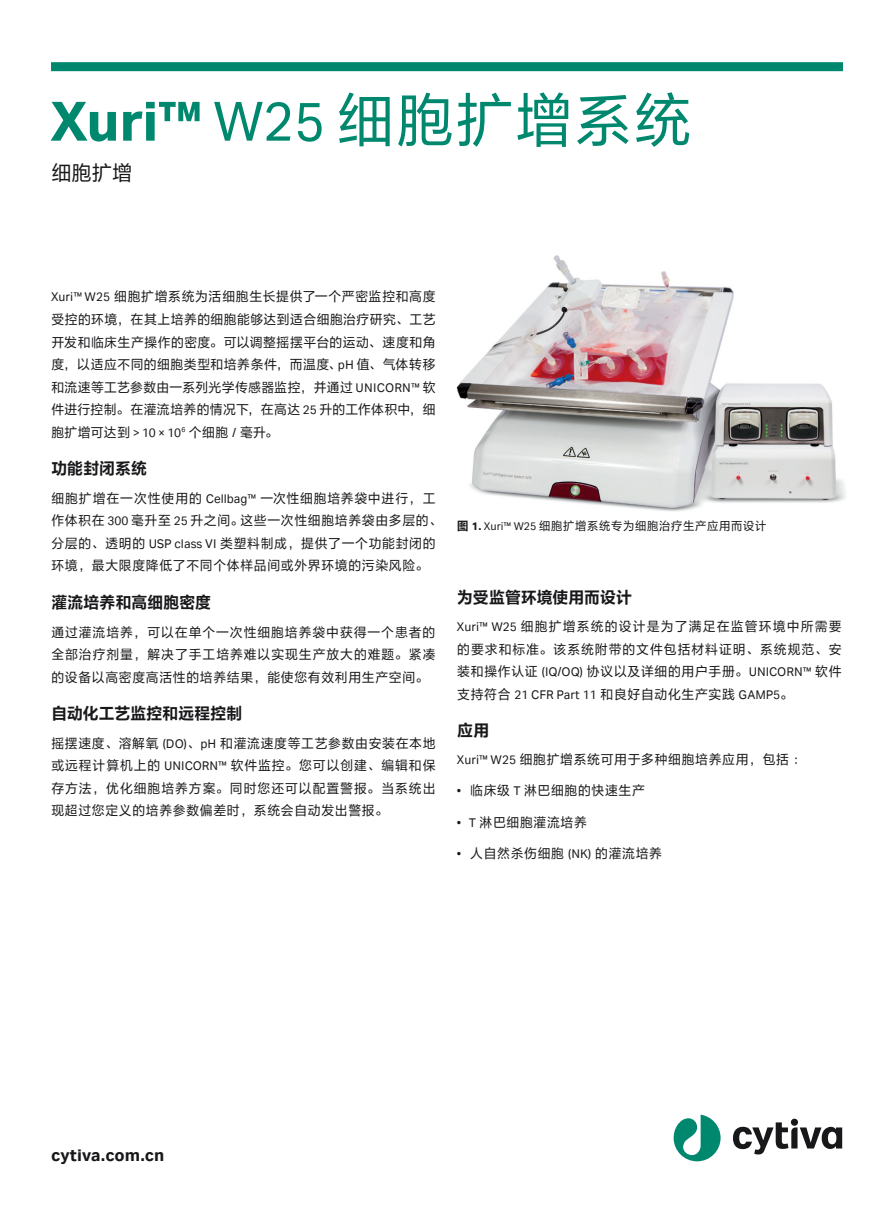
<style>
.page{position:relative;width:893px;height:1212px;background:#fff}
.page>*{position:absolute;margin:0;border:0;box-sizing:border-box;transform-origin:0 0}
.Document_header{font:60px "FZLTH Pro GB1 4";letter-spacing:-.01em;color:#00886f}
.Document_category{font:21px "FZLTH Pro GB1 4";color:#18181b}
.t1{font:700 18px "Cytiva Aktiv";color:#18181b}
.t2{font:16.5px "FZLTCH Pro GB1 4";letter-spacing:-.035em;color:#18181b}
.正文{font:13.5px/22.5px "FZLTH Pro GB1 4";color:#18181b;text-align:justify}
.图注{font:12px "FZLTH Pro GB1 4";color:#18181b}
.s1{font-family:"Cytiva Aktiv";font-weight:700}
.s2{font-family:"Cytiva Aktiv"}
.s3{font-family:"FZLTCH Pro GB1 4"}
</style>
<div class="page">
<div style="left:51px;top:62px;width:792px;height:9px;background:#00886f"></div>
<svg style="left:733px;top:1122px;width:109px;height:32px"></svg>
<div style="left:791px;top:1118px;width:7px;height:8px;background:#18181b;border-radius:50%"></div>
<svg style="left:674px;top:1114px;width:47px;height:47px"></svg>
<img style="left:456px;top:255px;width:390px;height:257px">
<p class="Document_header" style="left:51px;top:86px;width:643px"><span class="s1">Xuri™</span> <span class="s2">W25</span> 细胞扩增系统</p>
<p class="Document_category" style="left:51px;top:160px;width:83px">细胞扩增</p>
<p class="正文" style="left:51px;top:285px;width:386px"><span class="s2">Xuri™ W25</span> 细胞扩增系统为活细胞生长提供了一个严密监控和高度受控的环境，在其上培养的细胞能够达到适合细胞治疗研究、工艺开发和临床生产操作的密度。可以调整摇摆平台的运动、速度和角度，以适应不同的细胞类型和培养条件，而温度、<span class="s2">pH</span> 值、气体转移和流速等工艺参数由一系列光学传感器监控，并通过 <span class="s2">UNICORN™</span> 软件进行控制。在灌流培养的情况下，在高达 <span class="s2">25</span> 升的工作体积中，细胞扩增可达到 <span class="s2">&gt; 10 × 10</span><sup>6</sup> 个细胞 <span class="s2">/</span> 毫升。</p>
<p class="t2" style="left:51px;top:459px;width:98px">功能封闭系统</p>
<p class="正文" style="left:51px;top:487px;width:393px;text-align:left">细胞扩增在一次性使用的 <span class="s2">Cellbag™</span> 一次性细胞培养袋中进行，工作体积在 <span class="s2">300</span> 毫升至 <span class="s2">25</span> 升之间。这些一次性细胞培养袋由多层的、分层的、透明的 <span class="s2">USP class VI</span> 类塑料制成，提供了一个功能封闭的环境，最大限度降低了不同个体样品间或外界环境的污染风险。</p>
<p class="t2" style="left:51px;top:593px;width:162px">灌流培养和高细胞密度</p>
<p class="正文" style="left:51px;top:621px;width:386px">通过灌流培养，可以在单个一次性细胞培养袋中获得一个患者的全部治疗剂量，解决了手工培养难以实现生产放大的难题。紧凑的设备以高密度高活性的培养结果，能使您有效利用生产空间。</p>
<p class="t2" style="left:51px;top:704px;width:193px">自动化工艺监控和远程控制</p>
<p class="正文" style="left:51px;top:732px;width:386px">摇摆速度、溶解氧 <span class="s2">(DO)</span>、<span class="s2">pH</span> 和灌流速度等工艺参数由安装在本地或远程计算机上的 <span class="s2">UNICORN™</span> 软件监控。您可以创建、编辑和保存方法，优化细胞培养方案。同时您还可以配置警报。当系统出现超过您定义的培养参数偏差时，系统会自动发出警报。</p>
<p class="图注" style="left:457px;top:519px;width:311px"><span class="s3">图</span> <span class="s1">1.</span> <span class="s2">Xuri™ W25</span> 细胞扩增系统专为细胞治疗生产应用而设计</p>
<p class="t2" style="left:457px;top:587px;width:177px">为受监管环境使用而设计</p>
<p class="正文" style="left:457px;top:615px;width:387px"><span class="s2">Xuri™ W25</span> 细胞扩增系统的设计是为了满足在监管环境中所需要的要求和标准。该系统附带的文件包括材料证明、系统规范、安装和操作认证 <span class="s2">(IQ/OQ)</span> 协议以及详细的用户手册。<span class="s2">UNICORN™</span> 软件支持符合 <span class="s2">21 CFR Part 11</span> 和良好自动化生产实践 <span class="s2">GAMP5</span>。</p>
<p class="t2" style="left:457px;top:721px;width:34px">应用</p>
<p class="正文" style="left:457px;top:749px;width:351px"><span class="s2">Xuri™ W25</span> 细胞扩增系统可用于多种细胞培养应用，包括：</p>
<p class="正文" style="left:457px;top:780px;width:190px"><span class="s2">•</span> 临床级 <span class="s2">T</span> 淋巴细胞的快速生产</p>
<p class="正文" style="left:457px;top:811px;width:132px"><span class="s2">• T</span> 淋巴细胞灌流培养</p>
<p class="正文" style="left:457px;top:842px;width:207px"><span class="s2">•</span> 人自然杀伤细胞 <span class="s2">(NK)</span> 的灌流培养</p>
<h3 class="t1" style="left:51px;top:1145px;width:115px">cytiva.com.cn</h3>
</div>
